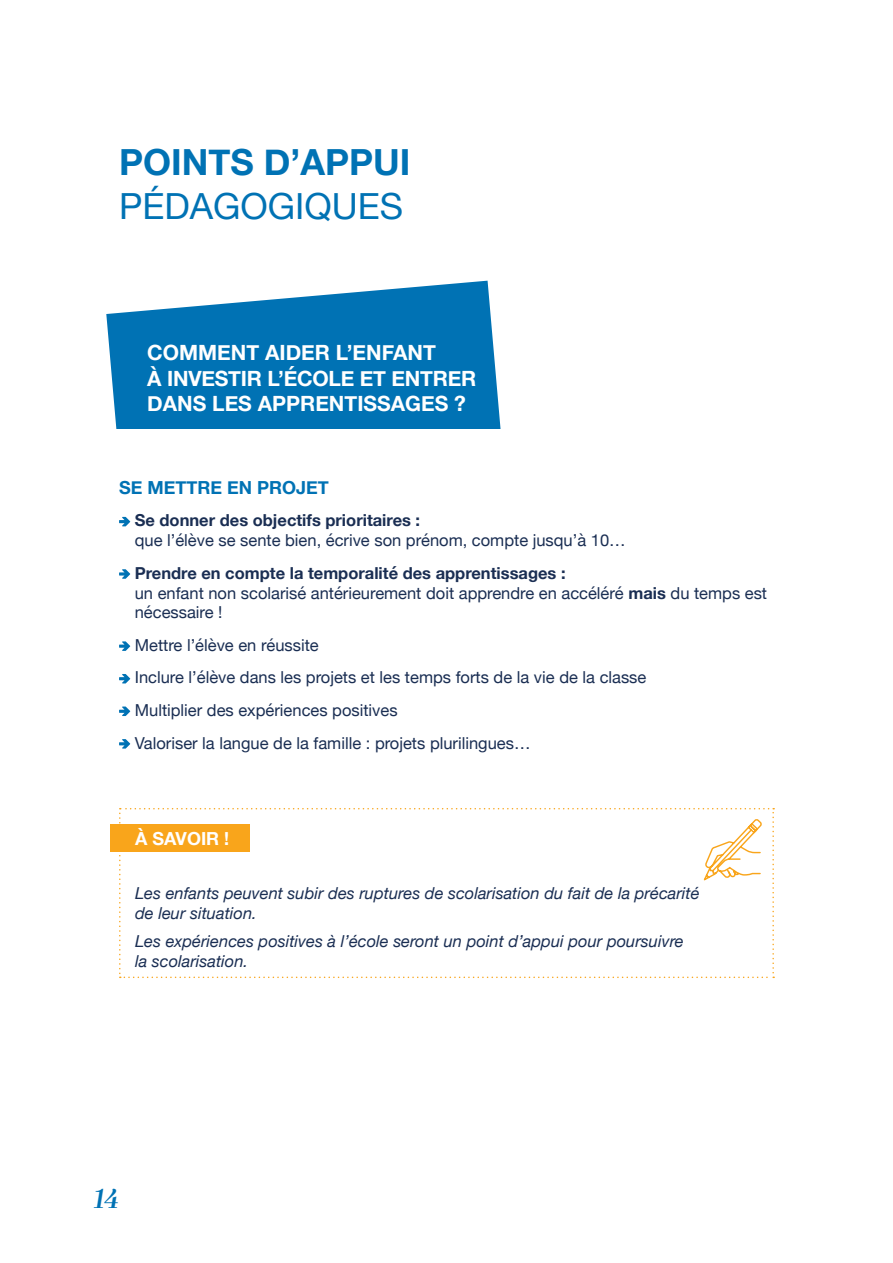
<style>
.page{position:relative;width:893px;height:1263px;background:#fff}
.page>*{position:absolute;margin:0;border:0;box-sizing:border-box;transform-origin:0 0}
.t1{font:700 36px "Helvetica Neue";color:#0072b4}
.t2{font:36px "Helvetica Neue";color:#0072b4}
.t3{font:italic 600 27px "Abril Display";color:#0072b4}
.t4{font:700 21px/25.2px "Helvetica Neue";color:#fff}
.t5{font:700 18px "Helvetica Neue";color:#0072b4}
.t6{font:700 18px "Helvetica Neue";color:#fff}
.t7{font:16.5px/19.8px "Helvetica Neue";color:#1a2e53}
.t8{font:italic 16.5px/19.8px "Helvetica Neue";color:#1a2e53}
.s1{font-weight:700}
</style>
<div class="page">
<svg style="left:106px;top:281px;width:395px;height:148px;background:#2285be"></svg>
<svg style="left:119px;top:517px;width:11px;height:9px"></svg>
<svg style="left:119px;top:569px;width:11px;height:10px"></svg>
<svg style="left:119px;top:641px;width:11px;height:10px"></svg>
<svg style="left:119px;top:674px;width:11px;height:9px"></svg>
<svg style="left:119px;top:706px;width:11px;height:10px"></svg>
<svg style="left:119px;top:739px;width:11px;height:10px"></svg>
<div style="left:111px;top:824px;width:139px;height:28px;background:#f9a51b"></div>
<svg style="left:119px;top:808px;width:655px;height:170px"></svg>
<p class="t1" style="left:119px;top:134px;width:293px">POINTS D’APPUI</p>
<p class="t2" style="left:119px;top:180px;width:286px">PÉDAGOGIQUES</p>
<p class="t4" style="left:147px;top:341px;width:331px">COMMENT AIDER L’ENFANT<br>À INVESTIR L’ÉCOLE ET ENTRER<br>DANS LES APPRENTISSAGES ?</p>
<p class="t5" style="left:119px;top:473px;width:211px">SE METTRE EN PROJET</p>
<p class="t7" style="left:135px;top:512px;width:492px"><span class="s1">Se donner des objectifs prioritaires :<br></span>que l’élève se sente bien, écrive son prénom, compte jusqu’à 10…</p>
<p class="t7" style="left:135px;top:564px;width:634px"><span class="s1">Prendre en compte la temporalité des apprentissages :<br></span>un enfant non scolarisé antérieurement doit apprendre en accéléré <span class="s1">mais</span> du temps est nécessaire !</p>
<p class="t7" style="left:135px;top:636px;width:185px">Mettre l’élève en réussite</p>
<p class="t7" style="left:135px;top:669px;width:513px">Inclure l’élève dans les projets et les temps forts de la vie de la classe</p>
<p class="t7" style="left:135px;top:701px;width:264px">Multiplier des expériences positives</p>
<p class="t7" style="left:135px;top:734px;width:397px">Valoriser la langue de la famille : projets plurilingues…</p>
<p class="t6" style="left:135px;top:825px;width:96px">À SAVOIR !</p>
<p class="t8" style="left:135px;top:884px;width:566px">Les enfants peuvent subir des ruptures de scolarisation du fait de la précarité de leur situation.</p>
<p class="t8" style="left:135px;top:932px;width:550px">Les expériences positives à l’école seront un point d’appui pour poursuivre la scolarisation.</p>
<p class="t3" style="left:94px;top:1179px;width:27px">14</p>
</div>
